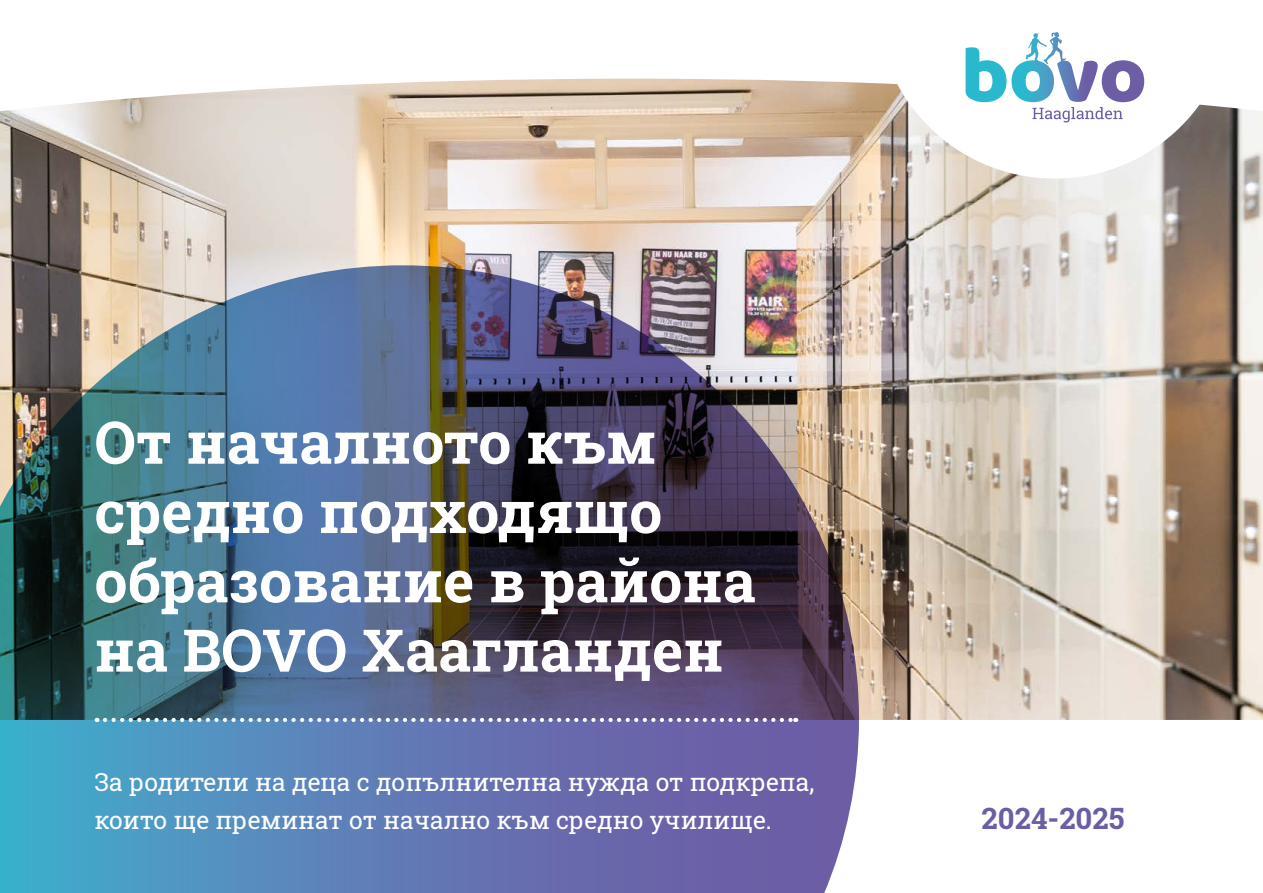
<style>
.page{position:relative;width:1263px;height:893px;background:#fff}
.page>*{position:absolute;margin:0;border:0;box-sizing:border-box;transform-origin:0 0}
.t1{font:700 58.8px/69.3px "Roboto Slab";color:#fff}
.t2{font:700 29.4px "Roboto Slab";color:#6c5da5}
.t3{font:24.75px/37.8px "Roboto Slab";color:#fff}
</style>
<div class="page">
<img style="left:0;top:79px;width:1263px;height:641px">
<img style="left:0;top:265px;width:859px;height:628px">
<svg style="left:876px;top:40px;width:357px;height:139px"></svg>
<svg style="left:966px;top:47px;width:40px;height:55px"></svg>
<svg style="left:1032px;top:32px;width:112px;height:90px"></svg>
<svg style="left:105px;top:718px;width:691px;height:4px"></svg>
<p class="t1" style="left:94px;top:406px;width:663px">От началното към средно подходящо образование в района на BOVO Хаагланден</p>
<p class="t3" style="left:94px;top:763px;width:721px">За родители на деца с допълнителна нужда от подкрепа, които ще преминат от начално към средно училище.</p>
<p class="t2" style="left:981px;top:798px;width:144px">2024-2025</p>
</div>
